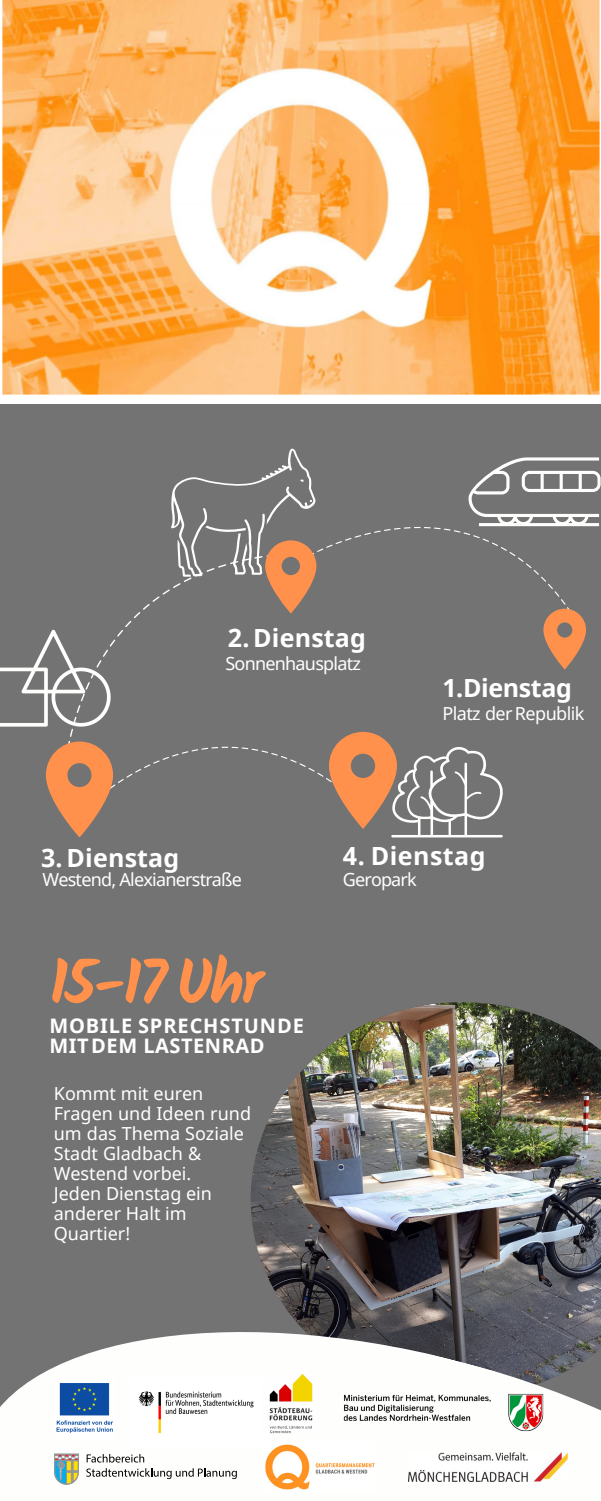
<style>
.page{position:relative;width:601px;height:1501px;background:#fff}
.page>*{position:absolute;margin:0;border:0;box-sizing:border-box;transform-origin:0 0}
.t1{font:700 61px "Kalam";letter-spacing:-.045em;color:#ff914d}
.t2{font:700 25px "Noto Sans";letter-spacing:.005em;color:#fff}
.t3{font:700 25px "Noto Sans";letter-spacing:-.015em;color:#fff}
.t4{font:700 20px/20px "Noto Sans";letter-spacing:.045em;color:#fff}
.t5{font:18px/20px "Noto Sans";color:#fff}
.t6{font:18px "Noto Sans";letter-spacing:-.04em;color:#fff}
.t7{font:18px/18px "Lucida Grande";letter-spacing:-.06em;color:#fff}
.t8{font:18px "Noto Sans";letter-spacing:-.03em;color:#fff}
.t9{font:18px "Noto Sans";letter-spacing:-.045em;color:#fff}
</style>
<div class="page">
<div style="left:0;top:384px;width:599px;height:1056px;background:#737373"></div>
<img style="left:0;top:0;width:600px;height:403px">
<img style="left:250px;top:1001px;width:350px;height:298px">
<svg style="left:0;top:1299px;width:600px;height:186px;fill:#fefefd"></svg>
<svg style="left:0;top:448px;width:600px;height:389px"></svg>
<svg style="left:55px;top:1453px;width:24px;height:31px"></svg>
<svg style="left:86px;top:1453px;width:151px;height:25px"></svg>
<img style="left:130px;top:1376px;width:132px;height:70px">
<img style="left:262px;top:1442px;width:114px;height:48px">
<img style="left:343px;top:1391px;width:200px;height:41px">
<img style="left:262px;top:1373px;width:57px;height:60px">
<img style="left:55px;top:1376px;width:60px;height:61px">
<img style="left:408px;top:1452px;width:159px;height:28px">
<h2 class="t2" style="left:228px;top:620px;width:140px">2. Dienstag</h2>
<p class="t6" style="left:225px;top:650px;width:137px">Sonnenhausplatz</p>
<h2 class="t3" style="left:442px;top:670px;width:131px">1.Dienstag</h2>
<p class="t7" style="left:436px;top:684px;width:82px">mountain.</p>
<p class="t8" style="left:442px;top:701px;width:144px">Platz der Republik</p>
<h2 class="t2" style="left:41px;top:839px;width:140px">3. Dienstag</h2>
<p class="t7" style="left:57px;top:854px;width:111px">Bottom of the mou tain.</p>
<p class="t6" style="left:42px;top:866px;width:201px">Westend, Alexianerstraße</p>
<h1 class="t1" style="left:49px;top:946px;width:215px">15-17 Uhr</h1>
<p class="t4" style="left:49px;top:1015px;width:256px">MOBILE SPRECHSTUNDE<br>MITDEM LASTENRAD</p>
<p class="t5" style="left:54px;top:1082px;width:198px">Kommt mit euren<br>Fragen und Ideen rund um das Thema Soziale<br>Stadt Gladbach &amp;<br>Westend vorbei.<br>Jeden Dienstag ein anderer Halt im<br>Quartier!</p>
<h2 class="t2" style="left:342px;top:838px;width:144px">4. Dienstag</h2>
<p class="t9" style="left:342px;top:866px;width:75px">Geropark</p>
</div>
